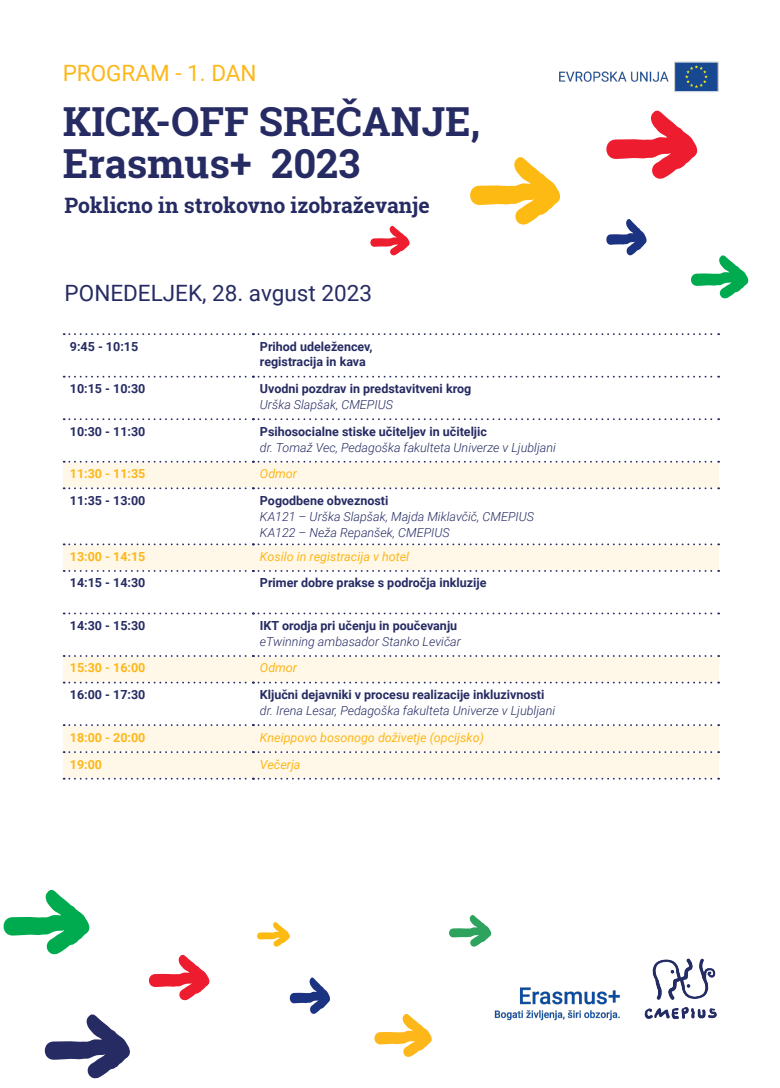
<style>
.page{position:relative;width:780px;height:1088px;background:#fff}
.page>*{position:absolute;margin:0;border:0;box-sizing:border-box;transform-origin:0 0}
.t1{font:700 40px "Roboto Slab";color:#262b63}
.t2{font:22.5px "Roboto";color:#262b63}
.t3{font:22.5px "Roboto";color:#fdb71a}
.t4{font:700 21.25px "Roboto Slab";color:#262b63}
.t5{font:700 12.5px "Roboto";color:#262b63}
.t6{font:italic 300 12.5px "Roboto";color:#262b63}
.t7{font:italic 12.5px "Roboto";color:#fdb71a}
.t8{font:700 12.5px "Roboto";color:#fdb71a}
</style>
<div class="page">
<img style="left:494px;top:987px;width:126px;height:34px">
<svg style="left:606px;top:219px;width:41px;height:37px"></svg>
<svg style="left:606px;top:110px;width:92px;height:69px"></svg>
<svg style="left:449px;top:915px;width:43px;height:32px"></svg>
<svg style="left:691px;top:255px;width:58px;height:44px"></svg>
<svg style="left:470px;top:157px;width:91px;height:68px"></svg>
<svg style="left:149px;top:955px;width:61px;height:46px"></svg>
<svg style="left:3px;top:890px;width:87px;height:65px"></svg>
<svg style="left:257px;top:922px;width:33px;height:25px"></svg>
<svg style="left:44px;top:1014px;width:86px;height:65px"></svg>
<img style="left:559px;top:61px;width:160px;height:31px">
<svg style="left:370px;top:226px;width:40px;height:30px"></svg>
<img style="left:644px;top:958px;width:73px;height:61px">
<svg style="left:289px;top:977px;width:41px;height:37px"></svg>
<svg style="left:374px;top:1014px;width:58px;height:43px"></svg>
<svg style="left:63px;top:462px;width:656px;height:317px"></svg>
<svg style="left:64px;top:376px;width:655px;height:2px"></svg>
<svg style="left:64px;top:418px;width:655px;height:2px"></svg>
<svg style="left:64px;top:461px;width:655px;height:2px"></svg>
<svg style="left:64px;top:487px;width:655px;height:2px"></svg>
<svg style="left:64px;top:543px;width:655px;height:2px"></svg>
<svg style="left:64px;top:570px;width:655px;height:2px"></svg>
<svg style="left:64px;top:612px;width:655px;height:2px"></svg>
<svg style="left:64px;top:655px;width:655px;height:2px"></svg>
<svg style="left:64px;top:682px;width:655px;height:1px"></svg>
<svg style="left:64px;top:333px;width:655px;height:2px"></svg>
<svg style="left:64px;top:778px;width:655px;height:2px"></svg>
<svg style="left:64px;top:724px;width:655px;height:2px"></svg>
<svg style="left:64px;top:751px;width:655px;height:2px"></svg>
<p class="t3" style="left:63px;top:57px;width:195px">PROGRAM - 1. DAN</p>
<p class="t1" style="left:63px;top:94px;width:419px">KICK-OFF SREČANJE,</p>
<p class="t1" style="left:63px;top:136px;width:299px">Erasmus+ 2023</p>
<p class="t4" style="left:65px;top:191px;width:366px">Poklicno in strokovno izobraževanje</p>
<p class="t2" style="left:65px;top:277px;width:309px">PONEDELJEK, 28. avgust 2023</p>
<p class="t5" style="left:70px;top:337px;width:70px">9:45 - 10:15</p>
<p class="t5" style="left:260px;top:337px;width:114px">Prihod udeležencev,</p>
<p class="t5" style="left:260px;top:352px;width:107px">registracija in kava</p>
<p class="t5" style="left:70px;top:380px;width:77px">10:15 - 10:30</p>
<p class="t5" style="left:260px;top:380px;width:213px">Uvodni pozdrav in predstavitveni krog</p>
<p class="t6" style="left:260px;top:396px;width:134px">Urška Slapšak, CMEPIUS</p>
<p class="t5" style="left:70px;top:422px;width:77px">10:30 - 11:30</p>
<p class="t5" style="left:260px;top:422px;width:228px">Psihosocialne stiske učiteljev in učiteljic</p>
<p class="t6" style="left:260px;top:439px;width:297px">dr. Tomaž Vec, Pedagoška fakulteta Univerze v Ljubljani</p>
<p class="t8" style="left:70px;top:465px;width:77px">11:30 - 11:35</p>
<p class="t7" style="left:260px;top:465px;width:39px">Odmor</p>
<p class="t5" style="left:70px;top:491px;width:77px">11:35 - 13:00</p>
<p class="t5" style="left:260px;top:491px;width:130px">Pogodbene obveznosti</p>
<p class="t6" style="left:260px;top:508px;width:276px">KA121 – Urška Slapšak, Majda Miklavčič, CMEPIUS</p>
<p class="t6" style="left:260px;top:524px;width:191px">KA122 – Neža Repanšek, CMEPIUS</p>
<p class="t8" style="left:70px;top:548px;width:77px">13:00 - 14:15</p>
<p class="t7" style="left:260px;top:548px;width:151px">Kosilo in registracija v hotel</p>
<p class="t5" style="left:70px;top:574px;width:77px">14:15 - 14:30</p>
<p class="t5" style="left:260px;top:574px;width:228px">Primer dobre prakse s področja inkluzije</p>
<p class="t5" style="left:70px;top:617px;width:77px">14:30 - 15:30</p>
<p class="t5" style="left:260px;top:617px;width:199px">IKT orodja pri učenju in poučevanju</p>
<p class="t6" style="left:260px;top:633px;width:202px">eTwinning ambasador Stanko Levičar</p>
<p class="t8" style="left:70px;top:659px;width:77px">15:30 - 16:00</p>
<p class="t7" style="left:260px;top:659px;width:39px">Odmor</p>
<p class="t5" style="left:70px;top:686px;width:77px">16:00 - 17:30</p>
<p class="t5" style="left:260px;top:686px;width:286px">Ključni dejavniki v procesu realizacije inkluzivnosti</p>
<p class="t6" style="left:260px;top:702px;width:297px">dr. Irena Lesar, Pedagoška fakulteta Univerze v Ljubljani</p>
<p class="t8" style="left:70px;top:728px;width:77px">18:00 - 20:00</p>
<p class="t7" style="left:260px;top:728px;width:225px">Kneippovo bosonogo doživetje (opcijsko)</p>
<p class="t8" style="left:70px;top:755px;width:34px">19:00</p>
<p class="t7" style="left:260px;top:755px;width:42px">Večerja</p>
</div>
